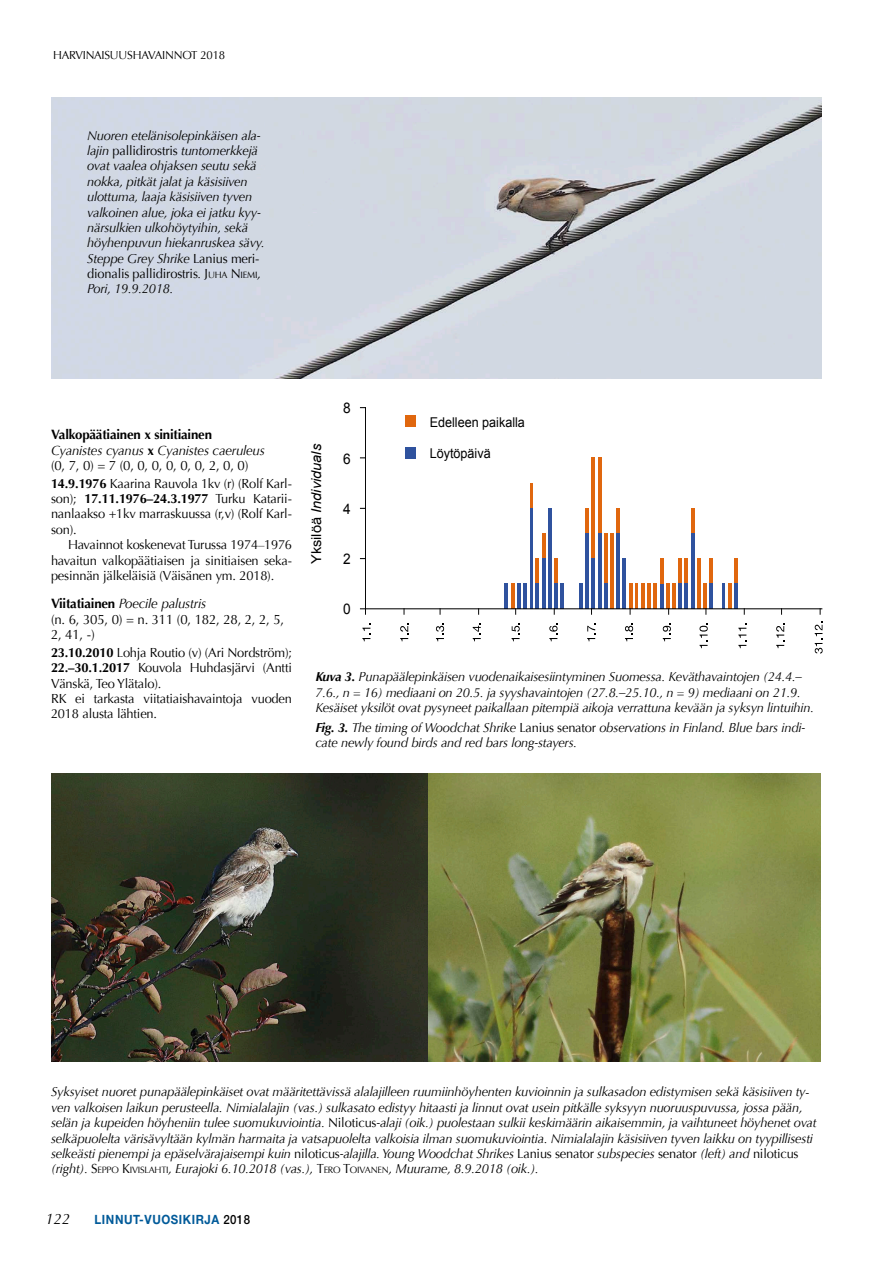
<style>
.page{position:relative;width:893px;height:1263px;background:#fff}
.page>*{position:absolute;margin:0;border:0;box-sizing:border-box;transform-origin:0 0}
.t1{font:italic 15px "Optima";color:#000}
.t2{font:14.7px "Arial";color:#000001;scale:.93 1}
.t3{font:italic 13.65px "Arial";color:#000001;scale:1.07 1}
.t4{font:italic 13.5px/15.5px "Optima";letter-spacing:-.015em;color:#000}
.t5{font:13.5px/15.5px "Optima";letter-spacing:-.015em;color:#000}
.t6{font:13.5px "Arial";color:#000;scale:.93 1}
.t7{font:italic 13.2px/15.3px "Optima";letter-spacing:-.015em;color:#000}
.t8{font:13.2px/15.3px "Optima";letter-spacing:-.015em;color:#000;text-align:justify}
.t9{font:700 12.75px "Helvetica Neue";letter-spacing:.05em;color:#005a99;scale:.9 1}
.t10{font:11.7px "Optima";letter-spacing:-.02em;color:#000}
.s1{font-style:normal}
.s2{font-style:normal;font-size:9.15px}
.s3{font-weight:700;font-style:normal}
.s4{font-weight:700}
.s5{font-style:italic}
.s6{font-weight:500;color:#000}
</style>
<div class="page">
<div style="left:51px;top:98px;width:771px;height:280px;background:#d1d8e2"></div>
<hr style="left:660px;top:583px;width:3px;height:26px;background:#2f529e">
<hr style="left:511px;top:583px;width:3px;height:26px;background:#e0670e">
<hr style="left:530px;top:483px;width:2px;height:27px;background:#e0670e">
<hr style="left:536px;top:558px;width:3px;height:28px;background:#e0670e">
<hr style="left:542px;top:533px;width:3px;height:28px;background:#e0670e">
<hr style="left:554px;top:558px;width:3px;height:28px;background:#e0670e">
<hr style="left:585px;top:508px;width:3px;height:28px;background:#e0670e">
<hr style="left:592px;top:457px;width:3px;height:104px;background:#e0670e">
<hr style="left:598px;top:457px;width:3px;height:79px;background:#e0670e">
<hr style="left:604px;top:533px;width:3px;height:53px;background:#e0670e">
<hr style="left:610px;top:533px;width:3px;height:76px;background:#e0670e">
<hr style="left:617px;top:508px;width:3px;height:28px;background:#e0670e">
<hr style="left:629px;top:583px;width:3px;height:26px;background:#e0670e">
<hr style="left:635px;top:583px;width:3px;height:26px;background:#e0670e">
<hr style="left:641px;top:583px;width:3px;height:26px;background:#e0670e">
<hr style="left:648px;top:583px;width:3px;height:26px;background:#e0670e">
<hr style="left:654px;top:583px;width:3px;height:26px;background:#e0670e">
<hr style="left:666px;top:583px;width:3px;height:26px;background:#e0670e">
<hr style="left:672px;top:583px;width:3px;height:26px;background:#e0670e">
<hr style="left:679px;top:558px;width:3px;height:28px;background:#e0670e">
<hr style="left:685px;top:558px;width:3px;height:28px;background:#e0670e">
<hr style="left:691px;top:508px;width:3px;height:28px;background:#e0670e">
<hr style="left:697px;top:558px;width:3px;height:51px;background:#e0670e">
<hr style="left:704px;top:583px;width:3px;height:26px;background:#e0670e">
<hr style="left:710px;top:558px;width:3px;height:28px;background:#e0670e">
<hr style="left:728px;top:583px;width:3px;height:26px;background:#e0670e">
<hr style="left:735px;top:558px;width:3px;height:28px;background:#e0670e">
<hr style="left:505px;top:583px;width:3px;height:26px;background:#2f529e">
<hr style="left:517px;top:583px;width:3px;height:26px;background:#2f529e">
<hr style="left:523px;top:583px;width:3px;height:26px;background:#2f529e">
<hr style="left:530px;top:508px;width:2px;height:101px;background:#2f529e">
<hr style="left:536px;top:583px;width:3px;height:26px;background:#2f529e">
<hr style="left:542px;top:558px;width:3px;height:51px;background:#2f529e">
<hr style="left:548px;top:508px;width:3px;height:101px;background:#2f529e">
<hr style="left:554px;top:583px;width:3px;height:26px;background:#2f529e">
<hr style="left:561px;top:583px;width:3px;height:26px;background:#2f529e">
<hr style="left:579px;top:583px;width:3px;height:26px;background:#2f529e">
<hr style="left:585px;top:533px;width:3px;height:76px;background:#2f529e">
<hr style="left:592px;top:558px;width:3px;height:51px;background:#2f529e">
<hr style="left:598px;top:533px;width:3px;height:76px;background:#2f529e">
<hr style="left:604px;top:583px;width:3px;height:26px;background:#2f529e">
<hr style="left:617px;top:533px;width:3px;height:76px;background:#2f529e">
<hr style="left:623px;top:558px;width:3px;height:51px;background:#2f529e">
<hr style="left:679px;top:583px;width:3px;height:26px;background:#2f529e">
<hr style="left:685px;top:583px;width:3px;height:26px;background:#2f529e">
<hr style="left:691px;top:533px;width:3px;height:76px;background:#2f529e">
<hr style="left:710px;top:583px;width:3px;height:26px;background:#2f529e">
<hr style="left:722px;top:583px;width:3px;height:26px;background:#2f529e">
<hr style="left:735px;top:583px;width:3px;height:26px;background:#2f529e">
<hr style="left:365px;top:408px;width:1px;height:201px;background:#000">
<hr style="left:365px;top:608px;width:457px;height:1px;background:#000">
<svg style="left:360px;top:608px;width:6px;height:6px"></svg>
<div style="left:405px;top:416px;width:11px;height:11px;background:#e0670e"></div>
<div style="left:405px;top:447px;width:11px;height:11px;background:#2f529e"></div>
<svg style="left:815px;top:622px;width:8px;height:31px"></svg>
<svg style="left:362px;top:623px;width:8px;height:18px"></svg>
<svg style="left:400px;top:623px;width:8px;height:18px"></svg>
<svg style="left:436px;top:623px;width:8px;height:18px"></svg>
<svg style="left:473px;top:623px;width:8px;height:18px"></svg>
<svg style="left:512px;top:623px;width:8px;height:18px"></svg>
<svg style="left:549px;top:623px;width:8px;height:18px"></svg>
<svg style="left:587px;top:623px;width:8px;height:18px"></svg>
<svg style="left:625px;top:623px;width:8px;height:18px"></svg>
<svg style="left:663px;top:623px;width:8px;height:18px"></svg>
<svg style="left:699px;top:623px;width:9px;height:25px"></svg>
<svg style="left:738px;top:623px;width:8px;height:25px"></svg>
<svg style="left:776px;top:623px;width:8px;height:25px"></svg>
<hr style="left:660px;top:558px;width:3px;height:25px;background:#e0670e">
<img style="left:427px;top:773px;width:394px;height:288px">
<img style="left:51px;top:773px;width:376px;height:288px">
<p class="t10" style="left:53px;top:49px;width:173px">HARVINAISUUSHAVAINNOT 2018</p>
<p class="t7" style="left:87px;top:128px;width:179px">Nuoren etelänisolepinkäisen ala&shy;lajin <span class="s1">pallidirostris</span> tuntomerkkejä ovat vaalea ohjaksen seutu sekä nokka, pitkät jalat ja käsisiiven ulottuma, laaja käsisiiven tyven valkoinen alue, joka ei jatku kyy&shy;närsulkien ulkohöytyihin, sekä höyhenpuvun hiekanruskea sävy.<br>Steppe Grey Shrike <span class="s1">Lanius meri&shy;dionalis pallidirostris</span>. <span class="s1">J</span><span class="s2">UHA</span> <span class="s1">N</span> <span class="s2">IEMI</span>,<br>Pori, 19.9.2018.</p>
<p class="t4" style="left:51px;top:427px;width:215px"><span class="s3">Valkopäätiainen x sinitiainen<br></span>Cyanistes cyanus <span class="s3">x</span> Cyanistes caeruleus <span class="s1">(0, 7, 0) = 7 (0, 0, 0, 0, 0, 0, 2, 0, 0)</span></p>
<p class="t8" style="left:51px;top:476px;width:242px"><span class="s4">14.9.1976</span> Kaarina Rauvola 1kv (r) (Rolf Karl&shy;son); <span class="s4">17.11.1976–24.3.1977</span> Turku Katarii&shy;nanlaakso +1kv marraskuussa (r,v) (Rolf Karl&shy;son).</p>
<p class="t8" style="left:51px;top:537px;width:243px;text-indent:17px">Havainnot koskenevat Turussa 1974–1976 havaitun valkopäätiaisen ja sinitiaisen seka&shy;pesinnän jälkeläisiä (Väisänen ym. 2018).</p>
<p class="t5" style="left:51px;top:596px;width:235px"><span class="s4">Viitatiainen</span> <span class="s5">Poecile palustris<br></span>(n. 6, 305, 0) = n. 311 (0, 182, 28, 2, 2, 5,<br>2, 41, -)</p>
<p class="t8" style="left:51px;top:645px;width:242px;text-align:left"><span class="s4">23.10.2010</span> Lohja Routio (v) (Ari Nordström); <span class="s4">22.–30.1.2017</span> Kouvola Huhdasjärvi (Antti Vänskä, Teo Ylätalo).<br>RK ei tarkasta viitatiaishavaintoja vuoden 2018 alusta lähtien.</p>
<p class="t3" style="left:307px;top:564px;width:114px;rotate:-90deg"><span class="s1">Yksilöä</span> Individuals</p>
<p class="t2" style="left:343px;top:398px;width:10px">8</p>
<p class="t2" style="left:343px;top:449px;width:10px">6</p>
<p class="t2" style="left:343px;top:499px;width:10px">4</p>
<p class="t2" style="left:343px;top:549px;width:10px">2</p>
<p class="t2" style="left:343px;top:600px;width:10px">0</p>
<p class="t6" style="left:430px;top:413px;width:104px">Edelleen paikalla</p>
<p class="t6" style="left:430px;top:445px;width:67px">Löytöpäivä</p>
<p class="t7" style="left:315px;top:669px;width:500px"><span class="s4">Kuva 3.</span> Punapäälepinkäisen vuodenaikaisesiintyminen Suomessa. Keväthavaintojen (24.4.–<br>7.6., n = 16) mediaani on 20.5. ja syyshavaintojen (27.8.–25.10., n = 9) mediaani on 21.9.<br>Kesäiset yksilöt ovat pysyneet paikallaan pitempiä aikoja verrattuna kevään ja syksyn lintuihin.</p>
<p class="t7" style="left:315px;top:720px;width:491px"><span class="s4">Fig. 3.</span> The timing of Woodchat Shrike <span class="s1">Lanius senator</span> observations in Finland. Blue bars indi&shy;cate newly found birds and red bars long-stayers.</p>
<p class="t7" style="left:51px;top:1084px;width:767px">Syksyiset nuoret punapäälepinkäiset ovat määritettävissä alalajilleen ruumiinhöyhenten kuvioinnin ja sulkasadon edistymisen sekä käsisiiven ty&shy;ven valkoisen laikun perusteella. Nimialalajin (vas.) sulkasato edistyy hitaasti ja linnut ovat usein pitkälle syksyyn nuoruuspuvussa, jossa pään, selän ja kupeiden höyheniin tulee suomukuviointia. <span class="s1">Niloticus</span>-alaji (oik.) puolestaan sulkii keskimäärin aikaisemmin, ja vaihtuneet höyhenet ovat selkäpuolelta värisävyltään kylmän harmaita ja vatsapuolelta valkoisia ilman suomukuviointia. Nimialalajin käsisiiven tyven laikku on tyypillisesti selkeästi pienempi ja epäselvärajaisempi kuin <span class="s1">niloticus</span>-alajilla. Young Woodchat Shrikes <span class="s1">Lanius senator</span> subspecies <span class="s1">senator</span> (left) and <span class="s1">niloticus </span>(right). <span class="s1">S</span><span class="s2">EPPO</span> <span class="s1">K</span><span class="s2">IVISLAHTI</span>, Eurajoki 6.10.2018 (vas.), <span class="s1">T</span><span class="s2">ERO</span> <span class="s1">T</span><span class="s2">OIVANEN</span>, Muurame, 8.9.2018 (oik.).</p>
<p class="t1" style="left:45px;top:1210px;width:27px">122</p>
<p class="t9" style="left:95px;top:1211px;width:174px">LINNUT-VUOSIKIRJA <span class="s6">2018</span></p>
</div>
